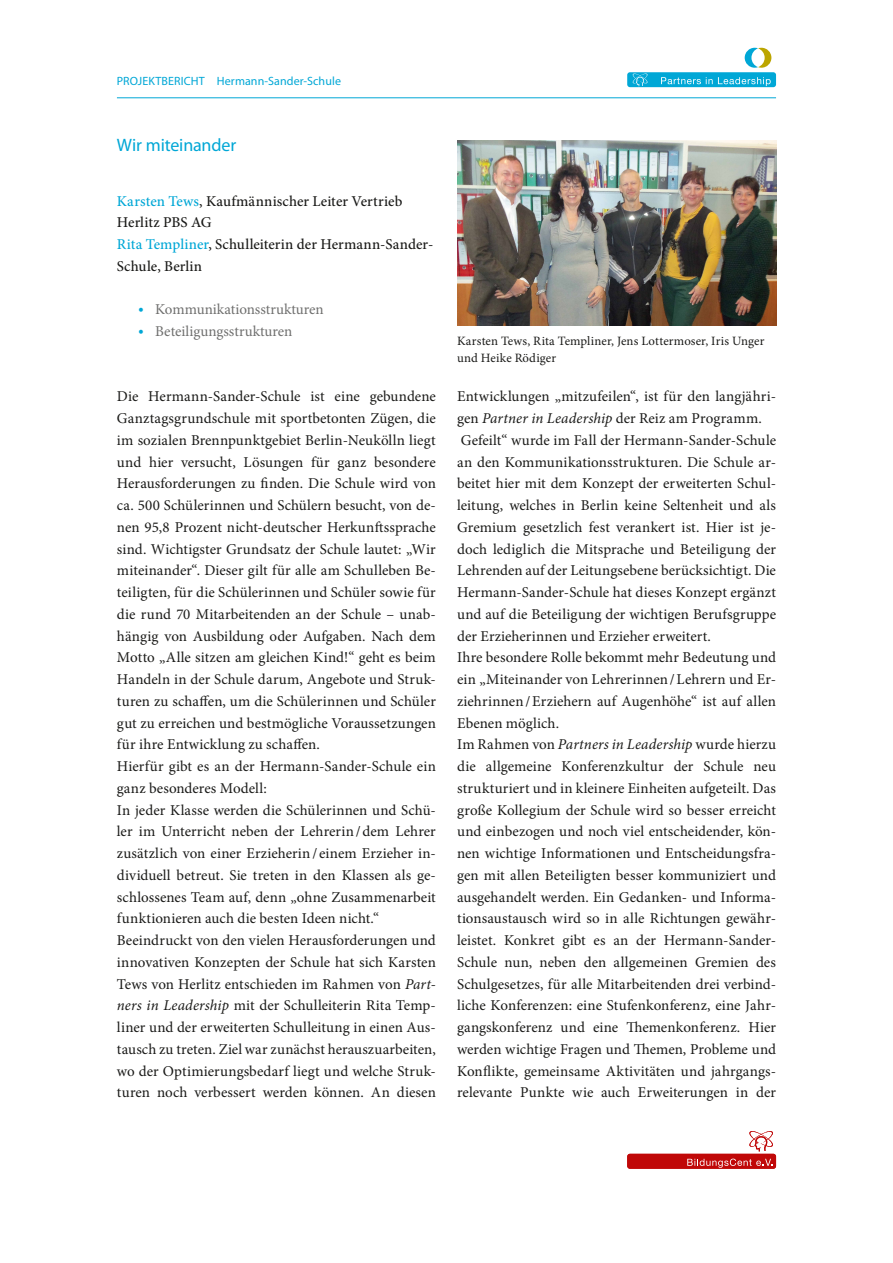
<style>
.page{position:relative;width:893px;height:1263px;background:#fff}
.page>*{position:absolute;margin:0;border:0;box-sizing:border-box;transform-origin:0 0}
.t1{font:18px "Myriad Pro";letter-spacing:-.01em;color:#00a7d6}
.t2{font:15px/21.8px "Minion Pro";color:#1a1a18}
.t3{font:500 15px/21.8px "Minion Pro";letter-spacing:.005em;color:#1a1a18}
.t4{font:15px "Minion Pro";color:#6f6f6e}
.t5{font:12.75px/16.5px "Minion Pro";letter-spacing:.01em;color:#1a1a18}
.t6{font:12px "Myriad Pro";letter-spacing:.01em;color:#00a7d6}
.s1{color:#00a7d6}
.s2{font-style:italic}
</style>
<div class="page">
<div style="left:627px;top:72px;width:149px;height:15px;background:#00a7d6;border-radius:3px"></div>
<svg style="left:661px;top:77px;width:110px;height:9px"></svg>
<svg style="left:633px;top:73px;width:14px;height:13px"></svg>
<svg style="left:745px;top:48px;width:26px;height:20px"></svg>
<hr style="left:117px;top:98px;width:659px;height:1px;background:#00a7d6">
<div style="left:627px;top:1154px;width:149px;height:15px;background:#c00808;border-radius:3px"></div>
<svg style="left:749px;top:1131px;width:24px;height:20px"></svg>
<svg style="left:687px;top:1158px;width:85px;height:10px"></svg>
<img style="left:457px;top:140px;width:319px;height:185px">
<p class="t6" style="left:117px;top:74px;width:226px">PROJEKTBERICHT Hermann-Sander-Schule</p>
<p class="t1" style="left:117px;top:134px;width:121px">Wir miteinander</p>
<p class="t3" style="left:117px;top:190px;width:318px"><span class="s1">Karsten Tews</span>, Kaufmännischer Leiter Vertrieb<br>Herlitz PBS AG<br><span class="s1">Rita Templiner</span>, Schulleiterin der Hermann-Sander-<br>Schule, Berlin</p>
<p class="t4" style="left:138px;top:299px;width:187px"><span class="s1">•</span> Kommunikationsstrukturen</p>
<p class="t4" style="left:138px;top:321px;width:156px"><span class="s1">•</span> Beteiligungsstrukturen</p>
<p class="t2" style="left:117px;top:386px;width:320px">Die Hermann-Sander-Schule ist eine gebundene Ganztagsgrundschule mit sportbetonten Zügen, die im sozialen Brennpunktgebiet Berlin-Neukölln liegt und hier versucht, Lösungen für ganz besondere Herausforderungen zu finden. Die Schule wird von ca. 500 Schülerinnen und Schülern besucht, von de&shy;nen 95,8 Prozent nicht-deutscher Herkunftssprache sind. Wichtigster Grundsatz der Schule lautet: „Wir miteinander“. Dieser gilt für alle am Schulleben Be&shy;teiligten, für die Schülerinnen und Schüler sowie für die rund 70 Mitarbeitenden an der Schule – unab&shy;hängig von Ausbildung oder Aufgaben. Nach dem Motto „Alle sitzen am gleichen Kind!“ geht es beim Handeln in der Schule darum, Angebote und Struk&shy;turen zu schaffen, um die Schülerinnen und Schüler gut zu erreichen und bestmögliche Voraussetzungen für ihre Entwicklung zu schaffen.<br>Hierfür gibt es an der Hermann-Sander-Schule ein ganz besonderes Modell:<br>In jeder Klasse werden die Schülerinnen und Schü&shy;ler im Unterricht neben der Lehrerin/dem Lehrer zusätzlich von einer Erzieherin/ einem Erzieher in&shy;dividuell betreut. Sie treten in den Klassen als ge&shy;schlossenes Team auf, denn „ohne Zusammenarbeit funktionieren auch die besten Ideen nicht.“ Beeindruckt von den vielen Herausforderungen und innovativen Konzepten der Schule hat sich Karsten Tews von Herlitz entschieden im Rahmen von <span class="s2">Part&shy;ners in Leadership</span> mit der Schulleiterin Rita Temp&shy;liner und der erweiterten Schulleitung in einen Aus&shy;tausch zu treten. Ziel war zunächst herauszuarbeiten, wo der Optimierungsbedarf liegt und welche Struk&shy;turen noch verbessert werden können. An diesen</p>
<p class="t5" style="left:457px;top:333px;width:309px">Karsten Tews, Rita Templiner, Jens Lottermoser, Iris Unger und Heike Rödiger</p>
<p class="t2" style="left:457px;top:386px;width:320px">Entwicklungen „mitzufeilen“, ist für den langjähri&shy;gen <span class="s2">Partner in Leadership</span> der Reiz am Programm.<br>Gefeilt“ wurde im Fall der Hermann-Sander-Schule an den Kommunikationsstrukturen. Die Schule ar&shy;beitet hier mit dem Konzept der erweiterten Schul&shy;leitung, welches in Berlin keine Seltenheit und als Gremium gesetzlich fest verankert ist. Hier ist je&shy;doch lediglich die Mitsprache und Beteiligung der Lehrenden auf der Leitungsebene berücksichtigt. Die Hermann-Sander-Schule hat dieses Konzept ergänzt und auf die Beteiligung der wichtigen Berufsgruppe der Erzieherinnen und Erzieher erweitert.<br>Ihre besondere Rolle bekommt mehr Bedeutung und ein „Miteinander von Lehrerinnen/Lehrern und Er&shy;ziehrinnen/Erziehern auf Augenhöhe“ ist auf allen Ebenen möglich.<br>Im Rahmen von <span class="s2">Partners in Leadership</span> wurde hierzu die allgemeine Konferenzkultur der Schule neu strukturiert und in kleinere Einheiten aufgeteilt. Das große Kollegium der Schule wird so besser erreicht und einbezogen und noch viel entscheidender, kön&shy;nen wichtige Informationen und Entscheidungsfra&shy;gen mit allen Beteiligten besser kommuniziert und ausgehandelt werden. Ein Gedanken- und Informa&shy;tionsaustausch wird so in alle Richtungen gewähr&shy;leistet. Konkret gibt es an der Hermann-Sander-Schule nun, neben den allgemeinen Gremien des Schulgesetzes, für alle Mitarbeitenden drei verbind&shy;liche Konferenzen: eine Stufenkonferenz, eine Jahr&shy;gangskonferenz und eine Themenkonferenz. Hier werden wichtige Fragen und Themen, Probleme und Konflikte, gemeinsame Aktivitäten und jahrgangs&shy;relevante Punkte wie auch Erweiterungen in der</p>
</div>
